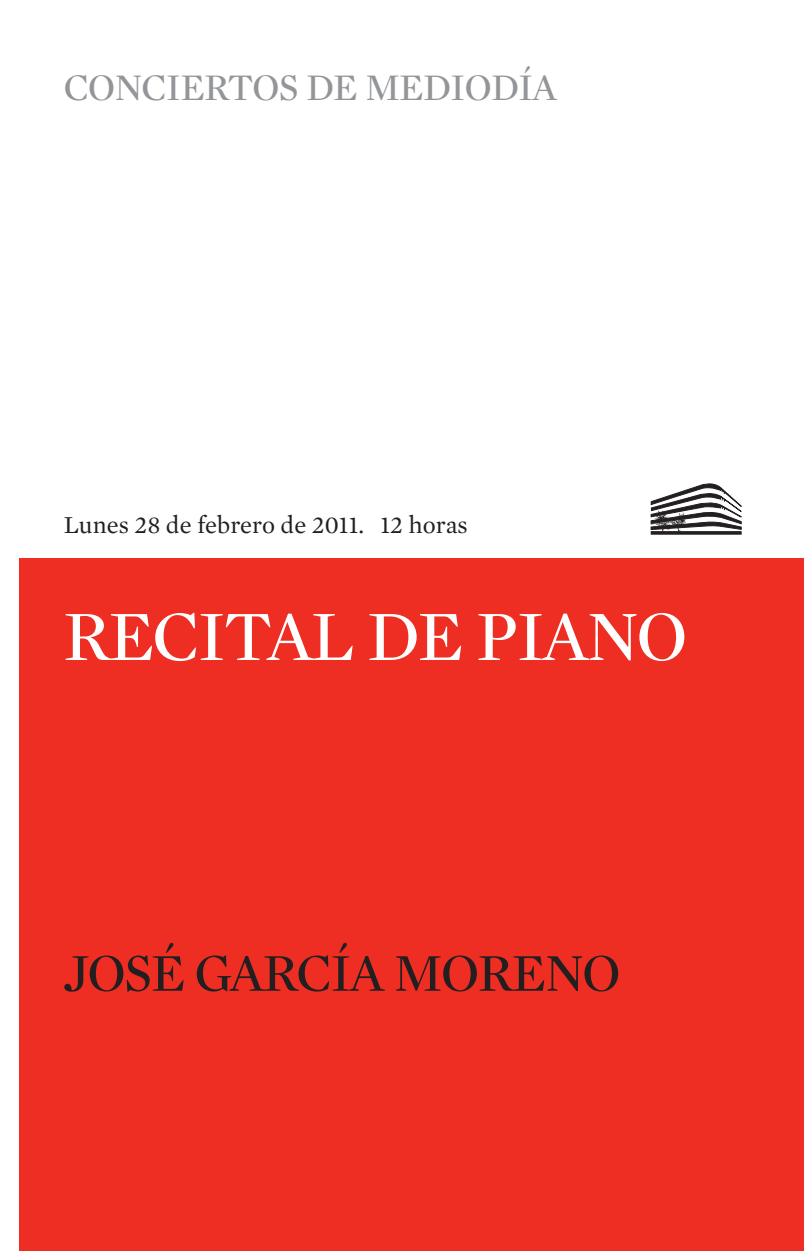
<style>
.page{position:relative;width:804px;height:1251px;background:#fff}
.page>*{position:absolute;margin:0;border:0;box-sizing:border-box;transform-origin:0 0}
.t1{font:72px "Mercury Display";letter-spacing:-.03em;color:#fff}
.t2{font:54px "Mercury Display";letter-spacing:-.03em;color:#231f20}
.t3{font:38.25px "Mercury Display";letter-spacing:-.02em;color:#939598}
.t4{font:24.75px "Mercury Text G1";color:#231f20}
</style>
<div class="page">
<div style="left:19px;top:558px;width:785px;height:692px;background:#ee2e22"></div>
<svg style="left:651px;top:483px;width:90px;height:51px"></svg>
<img style="left:650px;top:506px;width:38px;height:29px">
<p class="t3" style="left:64px;top:63px;width:494px">CONCIERTOS DE MEDIODÍA</p>
<p class="t4" style="left:64px;top:509px;width:405px">Lunes 28 de febrero de 2011. 12 horas</p>
<p class="t1" style="left:63px;top:590px;width:626px">RECITAL DE PIANO</p>
<p class="t2" style="left:63px;top:938px;width:559px">JOSÉ GARCÍA MORENO</p>
</div>
